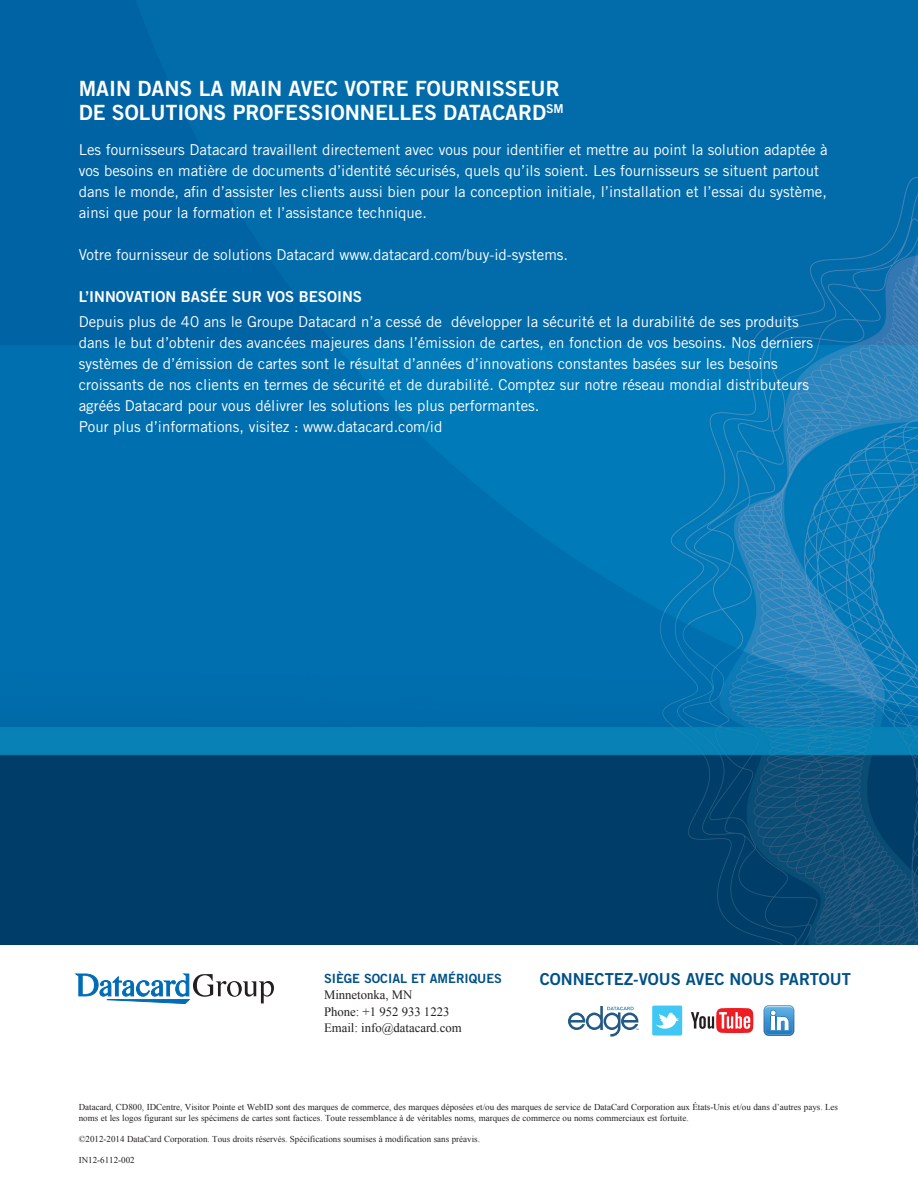
<style>
.page{position:relative;width:918px;height:1188px;background:#fff}
.page>*{position:absolute;margin:0;border:0;box-sizing:border-box;transform-origin:0 0}
.t1{font:21px "Trade Gothic LT Std Bd 2";color:#fff}
.t2{font:16.5px "Trade Gothic LT Std Bd 2";color:#005187}
.t3{font:15px/21px "Trade Gothic LT Std";color:#fff}
.t4{font:15px "Trade Gothic LT Std Bd 2";color:#fff}
.t5{font:12.75px/16.5px "Times New Roman";color:#231f20}
.t6{font:12.75px "Trade Gothic LT Std Bd 2";color:#005187}
.t7{font:9px/10.5px "Times New Roman";color:#231f20}
</style>
<div class="page">
<img style="left:0;top:0;width:918px;height:945px">
<svg style="left:691px;top:1008px;width:62px;height:25px"></svg>
<div style="left:652px;top:1006px;width:30px;height:30px;background:#40c7f4;border-radius:2px"></div>
<svg style="left:655px;top:1012px;width:24px;height:17px"></svg>
<svg style="left:764px;top:1005px;width:30px;height:31px"></svg>
<svg style="left:568px;top:1006px;width:71px;height:31px"></svg>
<svg style="left:74px;top:973px;width:200px;height:31px"></svg>
<h1 class="t1" style="left:79px;top:76px;width:404px">MAIN DANS LA MAIN AVEC VOTRE FOURNISSE</h1>
<h1 class="t1" style="left:531px;top:76px;width:31px">UR</h1>
<h1 class="t1" style="left:79px;top:100px;width:218px">DE SOLUTIONS PROFESSI</h1>
<h1 class="t1" style="left:331px;top:100px;width:29px">ONNE</h1>
<h1 class="t1" style="left:388px;top:100px;width:175px">LLES DATACARD<sup>SM</sup></h1>
<p class="t3" style="left:79px;top:139px;width:751px">Les fournisseurs Datacard travaillent directement avec vous pour identifier et mettre au point la solution adaptée à vos besoins en matière de documents d’identité sécurisés, quels qu’ils soient. Les fournisseurs se situent partout dans le monde, afin d’assister les clients aussi bien pour la conception initiale, l’installation et l’essai du système, ainsi que pour la formation et l’assistance technique.</p>
<p class="t3" style="left:79px;top:244px;width:491px">Votre fournisseur de solutions Datacard www.datacard.com/buy-id-systems.</p>
<p class="t4" style="left:79px;top:287px;width:230px">L’INNOVATION BASÉE SUR VOS BES</p>
<p class="t4" style="left:327px;top:287px;width:19px">OINS</p>
<p class="t3" style="left:79px;top:311px;width:736px">Depuis plus de 40 ans le Groupe Datacard n’a cessé de développer la sécurité et la durabilité de ses produits dans le but d’obtenir des avancées majeures dans l’émission de cartes, en fonction de vos besoins. Nos derniers systèmes de d’émission de cartes sont le résultat d’années d’innovations constantes basées sur les besoins croissants de nos clients en termes de sécurité et de durabilité. Comptez sur notre réseau mondial distributeurs agréés Datacard pour vous délivrer les solutions les plus performantes.<br>Pour plus d’informations, visitez : www.datacard.com/id</p>
<p class="t6" style="left:324px;top:970px;width:116px">SIÈGE SOCIAL ET AMÉR</p>
<p class="t6" style="left:465px;top:970px;width:39px">IQU ES</p>
<p class="t5" style="left:324px;top:986px;width:139px">Minnetonka, MN<br>Phone: +1 952 933 1223<br>Email: info@datacard.com</p>
<p class="t2" style="left:540px;top:969px;width:33px">CONNE</p>
<p class="t2" style="left:595px;top:969px;width:254px">CTEZ-VOUS AVEC N OUS PARTOUT</p>
<p class="t7" style="left:79px;top:1102px;width:761px">Datacard, CD800, IDCentre, Visitor Pointe et WebID sont des marques de commerce, des marques déposées et/ou des marques de service de DataCard Corporation aux États-Unis et/ou dans d’autres pays. Les noms et les logos figurant sur les spécimens de cartes sont factices. Toute ressemblance à de véritables noms, marques de commerce ou noms commerciaux est fortuite.</p>
<p class="t7" style="left:79px;top:1133px;width:403px">©2012-2014 DataCard Corporation. Tous droits réservés. Spécifications soumises à modification sans préavis.</p>
<p class="t7" style="left:79px;top:1154px;width:57px">IN12-6112-002</p>
</div>
